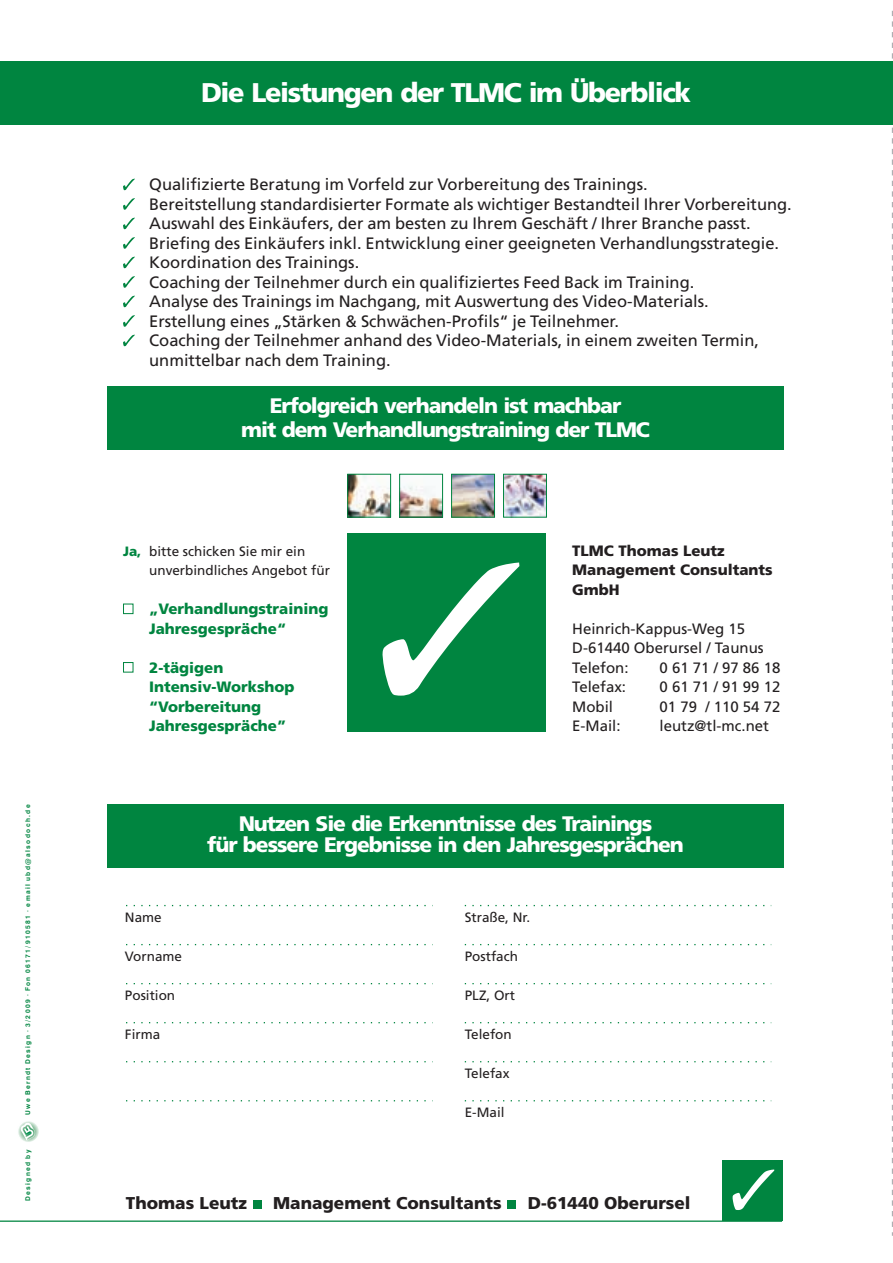
<style>
.page{position:relative;width:893px;height:1263px;background:#fff}
.page>*{position:absolute;margin:0;border:0;box-sizing:border-box;transform-origin:0 0}
.t1{font:700 27px "Frutiger LT";letter-spacing:-.05em;color:#fff}
.t2{font:700 21px/24.8px "Frutiger LT";letter-spacing:-.05em;color:#fff;text-align:center}
.t3{font:700 17.1px "Frutiger LT";color:#231f20}
.t4{font:16.5px/19.5px "Frutiger LT";color:#231f20}
.t5{font:15px/19.5px "Frutiger LT";color:#231f20}
.t6{font:700 15px/19.5px "Frutiger LT";color:#008540}
.t7{font:700 15px/19.5px "Frutiger LT";color:#231f20}
.t8{font:13.5px/19.5px "Frutiger LT";color:#231f20}
.t9{font:700 13.5px "Frutiger LT";color:#008540}
.t10{font:700 6.6px "Swiss 721 BT";letter-spacing:.215em;color:#008540}
</style>
<div class="page">
<div style="left:107px;top:386px;width:676px;height:64px;background:#008540"></div>
<svg style="left:892px;top:11px;width:1px;height:1225px"></svg>
<div style="left:347px;top:533px;width:199px;height:199px;background:#008540"></div>
<svg style="left:382px;top:562px;width:137px;height:134px"></svg>
<div style="left:0;top:62px;width:893px;height:63px;background:#008540"></div>
<svg style="left:126px;top:905px;width:300px;height:1px"></svg>
<svg style="left:126px;top:944px;width:300px;height:1px"></svg>
<svg style="left:126px;top:983px;width:300px;height:1px"></svg>
<svg style="left:126px;top:1022px;width:300px;height:1px"></svg>
<svg style="left:126px;top:1061px;width:300px;height:1px"></svg>
<svg style="left:126px;top:1100px;width:300px;height:1px"></svg>
<svg style="left:465px;top:905px;width:306px;height:1px"></svg>
<svg style="left:465px;top:944px;width:306px;height:1px"></svg>
<svg style="left:465px;top:983px;width:306px;height:1px"></svg>
<svg style="left:465px;top:1022px;width:306px;height:1px"></svg>
<svg style="left:465px;top:1061px;width:306px;height:1px"></svg>
<svg style="left:465px;top:1100px;width:306px;height:1px"></svg>
<svg style="left:123px;top:179px;width:12px;height:11px"></svg>
<svg style="left:123px;top:198px;width:12px;height:12px"></svg>
<svg style="left:123px;top:218px;width:12px;height:11px"></svg>
<svg style="left:123px;top:237px;width:12px;height:12px"></svg>
<svg style="left:123px;top:257px;width:12px;height:11px"></svg>
<svg style="left:123px;top:276px;width:12px;height:12px"></svg>
<svg style="left:123px;top:296px;width:12px;height:11px"></svg>
<svg style="left:123px;top:315px;width:12px;height:12px"></svg>
<svg style="left:123px;top:335px;width:12px;height:11px"></svg>
<div style="left:123px;top:604px;width:10px;height:10px;border:1px solid #008540"></div>
<div style="left:123px;top:662px;width:10px;height:10px;border:1px solid #008540"></div>
<hr style="left:0;top:1220px;width:782px;height:2px;background:#008540">
<div style="left:722px;top:1160px;width:60px;height:61px;background:#008540"></div>
<svg style="left:732px;top:1169px;width:42px;height:41px"></svg>
<div style="left:253px;top:1199px;width:8px;height:9px;background:#008540"></div>
<div style="left:507px;top:1199px;width:9px;height:9px;background:#008540"></div>
<div style="left:107px;top:804px;width:676px;height:64px;background:#008540"></div>
<img style="left:453px;top:476px;width:40px;height:39px">
<div style="left:451px;top:474px;width:44px;height:43px;border:1px solid #008540"></div>
<img style="left:505px;top:476px;width:40px;height:39px">
<div style="left:503px;top:474px;width:44px;height:43px;border:1px solid #008540"></div>
<img style="left:401px;top:485px;width:40px;height:30px">
<div style="left:399px;top:474px;width:44px;height:43px;border:1px solid #008540"></div>
<img style="left:349px;top:476px;width:40px;height:39px">
<div style="left:347px;top:474px;width:44px;height:43px;border:1px solid #008540"></div>
<svg style="left:18px;top:1121px;width:21px;height:21px"></svg>
<p class="t10" style="left:25px;top:1115px;width:312px;rotate:-90deg">Uwe Berndt Design · 3/2009 · Fon 06171/910581 · email ubd@alsodoch.de</p>
<p class="t10" style="left:25px;top:1201px;width:53px;rotate:-90deg">Designed by</p>
<h1 class="t1" style="left:201px;top:82px;width:491px">Die Leistungen der TLMC im Überblick</h1>
<p class="t4" style="left:149px;top:176px;width:644px">Qualifizierte Beratung im Vorfeld zur Vorbereitung des Trainings.<br>Bereitstellung standardisierter Formate als wichtiger Bestandteil Ihrer Vorbereitung.<br>Auswahl des Einkäufers, der am besten zu Ihrem Geschäft / Ihrer Branche passt.<br>Briefing des Einkäufers inkl. Entwicklung einer geeigneten Verhandlungsstrategie.<br>Koordination des Trainings.<br>Coaching der Teilnehmer durch ein qualifiziertes Feed Back im Training.<br>Analyse des Trainings im Nachgang, mit Auswertung des Video-Materials.<br>Erstellung eines „Stärken &amp; Schwächen-Profils“ je Teilnehmer.<br>Coaching der Teilnehmer anhand des Video-Materials, in einem zweiten Termin, unmittelbar nach dem Training.</p>
<p class="t2" style="left:241px;top:395px;width:410px">Erfolgreich verhandeln ist machbar<br>mit dem Verhandlungstraining der TLMC</p>
<p class="t9" style="left:123px;top:545px;width:20px">Ja,</p>
<p class="t8" style="left:149px;top:542px;width:182px">bitte schicken Sie mir ein unverbindliches Angebot für</p>
<p class="t7" style="left:572px;top:542px;width:202px">TLMC Thomas Leutz<br>Management Consultants<br>GmbH</p>
<p class="t5" style="left:572px;top:620px;width:193px">Heinrich-Kappus-Weg 15<br>D-61440 Oberursel / Taunus<br>Telefon:</p>
<p class="t6" style="left:149px;top:600px;width:181px">„Verhandlungstraining<br>Jahresgespräche“</p>
<p class="t6" style="left:149px;top:659px;width:147px">2-tägigen<br>Intensiv-Workshop “Vorbereitung<br>Jahresgespräche”</p>
<p class="t5" style="left:660px;top:659px;width:122px">0 61 71 / 97 86 18</p>
<p class="t5" style="left:572px;top:678px;width:55px">Telefax:</p>
<p class="t5" style="left:660px;top:678px;width:122px">0 61 71 / 91 99 12</p>
<p class="t5" style="left:572px;top:698px;width:42px">Mobil</p>
<p class="t5" style="left:660px;top:698px;width:122px">01 79 / 110 54 72</p>
<p class="t5" style="left:572px;top:717px;width:50px">E-Mail:</p>
<p class="t5" style="left:660px;top:717px;width:111px">leutz@tl-mc.net</p>
<p class="t2" style="left:207px;top:814px;width:478px;line-height:21px">Nutzen Sie die Erkenntnisse des Trainings<br>für bessere Ergebnisse in den Jahresgesprächen</p>
<p class="t8" style="left:125px;top:908px;width:38px">Name</p>
<p class="t8" style="left:125px;top:947px;width:59px">Vorname</p>
<p class="t8" style="left:125px;top:986px;width:52px">Position</p>
<p class="t8" style="left:125px;top:1025px;width:37px">Firma</p>
<p class="t8" style="left:465px;top:908px;width:67px">Straße, Nr.</p>
<p class="t8" style="left:465px;top:947px;width:55px">Postfach</p>
<p class="t8" style="left:465px;top:986px;width:52px">PLZ, Ort</p>
<p class="t8" style="left:465px;top:1025px;width:49px">Telefon</p>
<p class="t8" style="left:465px;top:1064px;width:46px">Telefax</p>
<p class="t8" style="left:465px;top:1103px;width:41px">E-Mail</p>
<p class="t3" style="left:126px;top:1196px;width:123px">Thomas Leutz</p>
<p class="t3" style="left:273px;top:1196px;width:230px">Management Consultants</p>
<p class="t3" style="left:528px;top:1196px;width:164px">D-61440 Oberursel</p>
</div>
